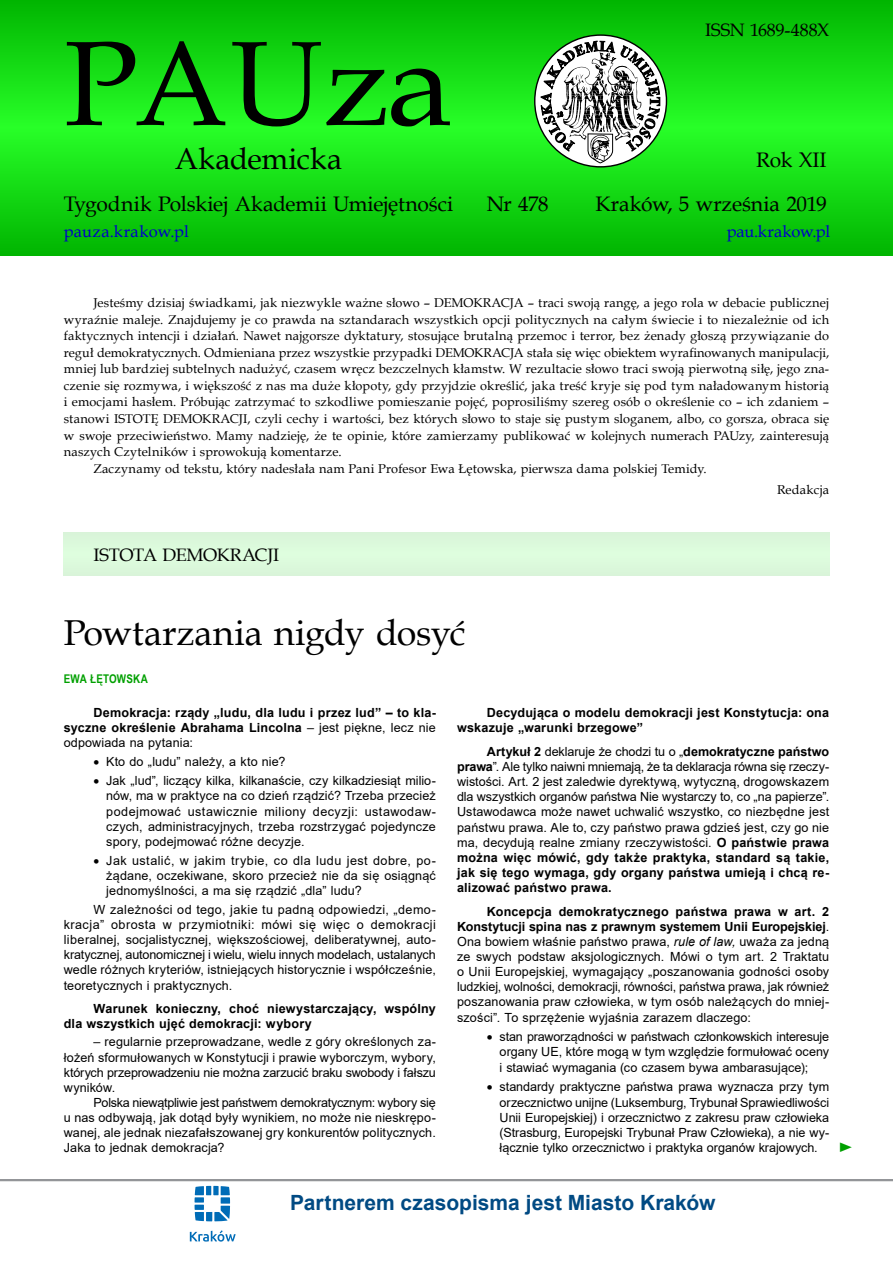
<style>
.page{position:relative;width:893px;height:1263px;background:#fff}
.page>*{position:absolute;margin:0;border:0;box-sizing:border-box;transform-origin:0 0}
.t1{font:120px "Book Antiqua";letter-spacing:-.01em;color:#000}
.t2{font:36px "Book Antiqua";letter-spacing:-.005em;color:#000}
.t3{font:30px "Book Antiqua";color:#000}
.t4{font:21px/44px "Book Antiqua";letter-spacing:-.005em;color:#000;text-align:right}
.t5{font:700 21px "Arial";color:#004a83}
.t6{font:18px "Book Antiqua";letter-spacing:-.015em;color:#000}
.t7{font:16.5px "Book Antiqua";letter-spacing:.005em;color:#0000c8}
.t8{font:13.5px "Times New Roman";color:#00a000;scale:1.22 1}
.t9{font:12.75px "Book Antiqua";letter-spacing:.01em;color:#000}
.t10{font:12.6px/15.1px "Arial";letter-spacing:.01em;color:#000;text-align:justify}
.t11{font:700 12.6px/15.1px "Arial";letter-spacing:.015em;color:#000}
.t12{font:700 12px "Arial Narrow";letter-spacing:.01em;color:#00a000}
.s1{font-weight:400}
.s2{font-weight:700}
.s3{font-style:italic}
</style>
<div class="page">
<svg style="left:0;top:0;width:893px;height:255px;background:#13d813"></svg>
<svg style="left:535px;top:35px;width:131px;height:132px"></svg>
<svg style="left:540px;top:32px;width:120px;height:131px"></svg>
<hr style="left:0;top:1179px;width:893px;height:2px;background:#939598">
<svg style="left:195px;top:1186px;width:35px;height:35px"></svg>
<svg style="left:190px;top:1230px;width:46px;height:11px"></svg>
<div style="left:64px;top:532px;width:765px;height:43px;background:#dcf9dc"></div>
<h1 class="t1" style="left:64px;top:1px;width:390px">PAUza</h1>
<h3 class="t3" style="left:175px;top:138px;width:169px">Akademicka</h3>
<h3 class="t4" style="left:64px;top:182px;width:391px">Tygodnik Polskiej Akademii Umiejętności</h3>
<h3 class="t4" style="left:487px;top:181px;width:63px">Nr 478</h3>
<h3 class="t6" style="left:705px;top:18px;width:126px">ISSN 1689-488X</h3>
<h3 class="t4" style="left:595px;top:138px;width:233px">Rok XII<br>Kraków, 5 września 2019</h3>
<h3 class="t7" style="left:64px;top:220px;width:127px">pauza.krakow.pl</h3>
<h3 class="t7" style="left:727px;top:219px;width:105px">pau.krakow.pl</h3>
<p class="t9" style="left:94px;top:294px;width:737px">Jesteśmy dzisiaj świadkami, jak niezwykle ważne słowo – DEMOKRACJA – traci swoją rangę, a jego rola w debacie publicznej</p>
<p class="t9" style="left:64px;top:310px;width:767px">wyraźnie maleje. Znajdujemy je co prawda na sztandarach wszystkich opcji politycznych na całym świecie i to niezależnie od ich</p>
<p class="t9" style="left:64px;top:327px;width:767px">faktycznych intencji i działań. Nawet najgorsze dyktatury, stosujące brutalną przemoc i terror, bez żenady głoszą przywiązanie do</p>
<p class="t9" style="left:64px;top:343px;width:767px">reguł demokratycznych. Odmieniana przez wszystkie przypadki DEMOKRACJA stała się więc obiektem wyrafinowanych manipulacji,</p>
<p class="t9" style="left:64px;top:360px;width:767px">mniej lub bardziej subtelnych nadużyć, czasem wręcz bezczelnych kłamstw. W rezultacie słowo traci swoją pierwotną siłę, jego zna-</p>
<p class="t9" style="left:64px;top:377px;width:767px">czenie się rozmywa, i większość z nas ma duże kłopoty, gdy przyjdzie określić, jaka treść kryje się pod tym naładowanym historią</p>
<p class="t9" style="left:64px;top:393px;width:767px">i emocjami hasłem. Próbując zatrzymać to szkodliwe pomieszanie pojęć, poprosiliśmy szereg osób o określenie co – ich zdaniem –</p>
<p class="t9" style="left:64px;top:410px;width:767px">stanowi ISTOTĘ DEMOKRACJI, czyli cechy i wartości, bez których słowo to staje się pustym sloganem, albo, co gorsza, obraca się</p>
<p class="t9" style="left:64px;top:426px;width:767px">w swoje przeciwieństwo. Mamy nadzieję, że te opinie, które zamierzamy publikować w kolejnych numerach PAUzy, zainteresują</p>
<p class="t9" style="left:64px;top:443px;width:279px">naszych Czytelników i sprowokują komentarze.</p>
<p class="t9" style="left:94px;top:459px;width:615px">Zaczynamy od tekstu, który nadesłała nam Pani Profesor Ewa Łętowska, pierwsza dama polskiej Temidy.</p>
<p class="t9" style="left:777px;top:480px;width:53px">Redakcja</p>
<h3 class="t6" style="left:94px;top:542px;width:187px">ISTOTA DEMOKRACJI</h3>
<h2 class="t2" style="left:64px;top:608px;width:403px">Powtarzania nigdy dosyć</h2>
<p class="t12" style="left:64px;top:669px;width:86px">EWA ŁĘTOWSKA</p>
<p class="t11" style="left:64px;top:705px;width:374px;text-align:justify;text-indent:30px">Demokracja: rządy „ludu, dla ludu i przez lud” – to kla&shy;syczne określenie Abrahama Lincolna <span class="s1">– jest piękne, lecz nie odpowiada na pytania:</span></p>
<p class="t10" style="left:94px;top:754px;width:193px">• Kto do „ludu” należy, a kto nie?</p>
<p class="t10" style="left:106px;top:773px;width:331px;text-indent:-13px">• Jak „lud”, liczący kilka, kilkanaście, czy kilkadziesiąt milio&shy;nów, ma w praktyce na co dzień rządzić? Trzeba przecież podejmować ustawicznie miliony decyzji: ustawodaw&shy;czych, administracyjnych, trzeba rozstrzygać pojedyncze spory, podejmować różne decyzje.</p>
<p class="t10" style="left:106px;top:853px;width:331px;text-indent:-13px">• Jak ustalić, w jakim trybie, co dla ludu jest dobre, po&shy;żądane, oczekiwane, skoro przecież nie da się osiągnąć jednomyślności, a ma się rządzić „dla” ludu?</p>
<p class="t10" style="left:64px;top:902px;width:374px;text-indent:30px">W zależności od tego, jakie tu padną odpowiedzi, „demo&shy;kracja” obrosta w przymiotniki: mówi się więc o demokracji liberalnej, socjalistycznej, większościowej, deliberatywnej, auto&shy;kratycznej, autonomicznej i wielu, wielu innych modelach, ustalanych wedle różnych kryteriów, istniejących historycznie i współcześnie, teoretycznych i praktycznych.</p>
<p class="t11" style="left:64px;top:1001px;width:374px;text-indent:30px">Warunek konieczny, choć niewystarczający, wspólny dla wszystkich ujęć demokracji: wybory</p>
<p class="t10" style="left:64px;top:1034px;width:374px;text-indent:30px">– regularnie przeprowadzane, wedle z góry określonych za&shy;łożeń sformułowanych w Konstytucji i prawie wyborczym, wybory, których przeprowadzeniu nie można zarzucić braku swobody i fałszu wyników.</p>
<p class="t10" style="left:64px;top:1095px;width:374px;text-indent:30px">Polska niewątpliwie jest państwem demokratycznym: wybory się u nas odbywają, jak dotąd były wynikiem, no może nie nieskrępo&shy;wanej, ale jednak niezafałszowanej gry konkurentów politycznych.<br>Jaka to jednak demokracja?</p>
<p class="t11" style="left:457px;top:705px;width:374px;text-indent:30px">Decydująca o modelu demokracji jest Konstytucja: ona wskazuje „warunki brzegowe”</p>
<p class="t10" style="left:457px;top:744px;width:374px;text-indent:30px"><span class="s2">Artykuł 2</span> deklaruje że chodzi tu o „<span class="s2">demokratyczne państwo prawa</span>”. Ale tylko naiwni mniemają, że ta deklaracja równa się rzeczy&shy;wistości. Art. 2 jest zaledwie dyrektywą, wytyczną, drogowskazem dla wszystkich organów państwa Nie wystarczy to, co „na papierze”.<br>Ustawodawca może nawet uchwalić wszystko, co niezbędne jest państwu prawa. Ale to, czy państwo prawa gdzieś jest, czy go nie ma, decydują realne zmiany rzeczywistości. <span class="s2">O państwie prawa można więc mówić, gdy także praktyka, standard są takie, jak się tego wymaga, gdy organy państwa umieją i chcą re&shy;alizować państwo prawa.</span></p>
<p class="t10" style="left:457px;top:903px;width:374px;text-indent:30px"><span class="s2">Koncepcja demokratycznego państwa prawa w art. 2<br>Konstytucji spina nas z prawnym systemem Unii Europejskiej</span>.<br>Ona bowiem właśnie państwo prawa, <span class="s3">rule of law,</span> uważa za jedną ze swych podstaw aksjologicznych. Mówi o tym art. 2 Traktatu o Unii Europejskiej, wymagający „poszanowania godności osoby ludzkiej, wolności, demokracji, równości, państwa prawa, jak również poszanowania praw człowieka, w tym osób należących do mniej&shy;szości”. To sprzężenie wyjaśnia zarazem dlaczego:</p>
<p class="t10" style="left:500px;top:1029px;width:331px;text-indent:-13px">• stan praworządności w państwach członkowskich interesuje organy UE, które mogą w tym względzie formułować oceny i stawiać wymagania (co czasem bywa ambarasujące);</p>
<p class="t10" style="left:500px;top:1079px;width:331px;text-indent:-13px">• standardy praktyczne państwa prawa wyznacza przy tym orzecznictwo unijne (Luksemburg, Trybunał Sprawiedliwości Unii Europejskiej) i orzecznictwo z zakresu praw człowieka (Strasburg, Europejski Trybunał Praw Człowieka), a nie wy&shy;łącznie tylko orzecznictwo i praktyka organów krajowych.</p>
<p class="t8" style="left:838px;top:1138px;width:15px">►</p>
<h3 class="t5" style="left:290px;top:1188px;width:427px">Partnerem czasopisma jest Miasto Kraków</h3>
</div>
